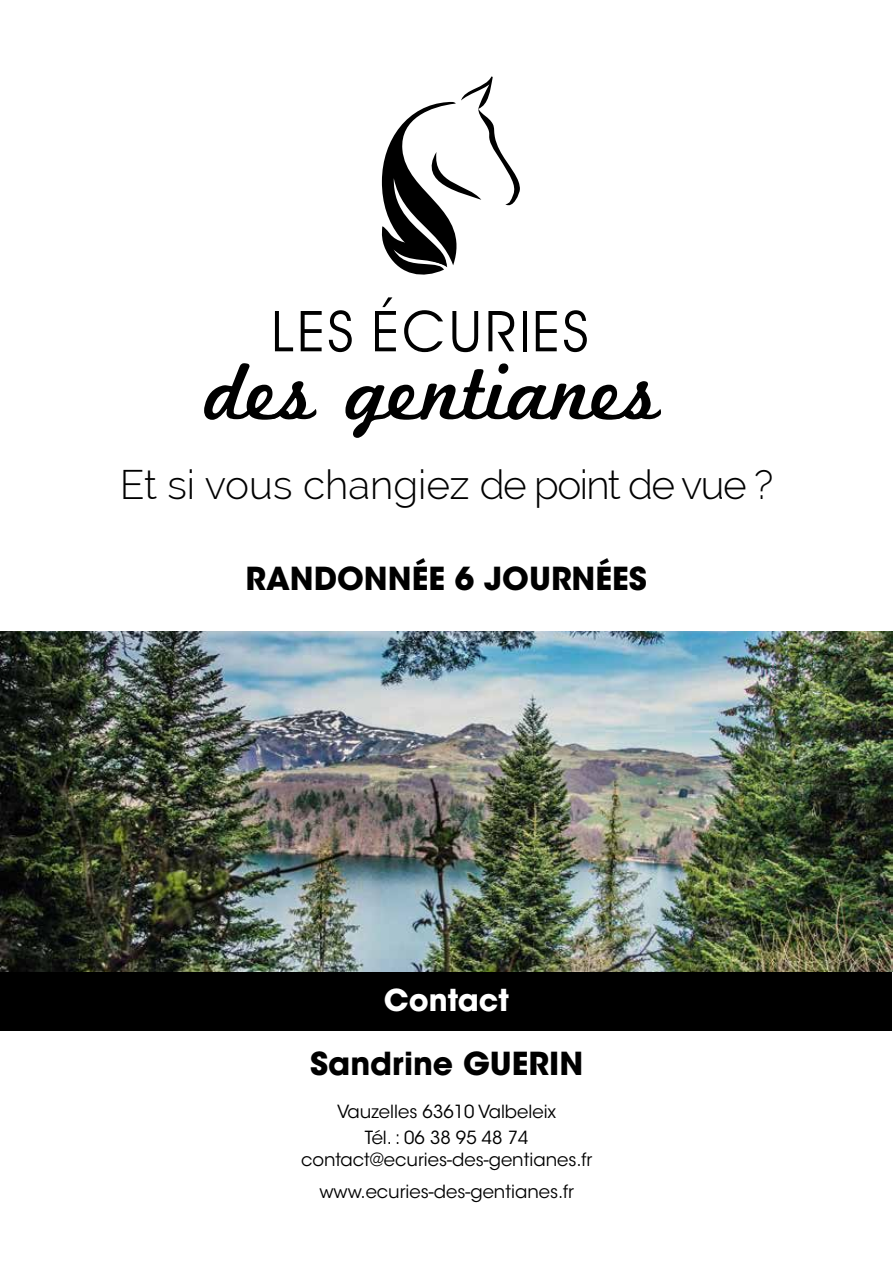
<style>
.page{position:relative;width:893px;height:1263px;background:#fff}
.page>*{position:absolute;margin:0;border:0;box-sizing:border-box;transform-origin:0 0}
.t1{font:300 40.5px "Raleway";letter-spacing:-.01em;color:#000}
.t2{font:700 31.5px "ITC Avant Garde Std";color:#000}
.t3{font:700 30px "ITC Avant Garde Std";color:#fff}
.t4{font:18px/26.1px "ITC Avant Garde Std";color:#000;text-align:center}
</style>
<div class="page">
<svg style="left:204px;top:363px;width:112px;height:57px"></svg>
<svg style="left:345px;top:363px;width:316px;height:75px"></svg>
<svg style="left:275px;top:311px;width:18px;height:40px"></svg>
<svg style="left:301px;top:311px;width:21px;height:40px"></svg>
<svg style="left:329px;top:310px;width:23px;height:42px"></svg>
<svg style="left:375px;top:297px;width:21px;height:54px"></svg>
<svg style="left:404px;top:310px;width:39px;height:42px"></svg>
<svg style="left:452px;top:311px;width:26px;height:41px"></svg>
<svg style="left:488px;top:311px;width:26px;height:40px"></svg>
<hr style="left:523px;top:311px;width:4px;height:40px;background:#000">
<svg style="left:536px;top:311px;width:21px;height:40px"></svg>
<svg style="left:564px;top:310px;width:23px;height:42px"></svg>
<svg style="left:381px;top:76px;width:139px;height:199px"></svg>
<div style="left:1px;top:972px;width:891px;height:59px;background:#000"></div>
<img style="left:1px;top:631px;width:891px;height:341px">
<h1 class="t1" style="left:120px;top:462px;width:655px">Et si vous changiez de point de vue ?</h1>
<h2 class="t2" style="left:245px;top:558px;width:403px">RANDONNÉE 6 JOURNÉES</h2>
<h3 class="t3" style="left:384px;top:980px;width:127px">Contact</h3>
<h2 class="t2" style="left:310px;top:1043px;width:275px">Sandrine GUERIN</h2>
<p class="t4" style="left:337px;top:1098px;width:221px">Vauzelles 63610 Valbeleix<br>Tél. : 06 38 95 48 74</p>
<p class="t4" style="left:301px;top:1143px;width:293px;line-height:32.1px">contact@ecuries-des-gentianes.fr www.ecuries-des-gentianes.fr</p>
</div>
